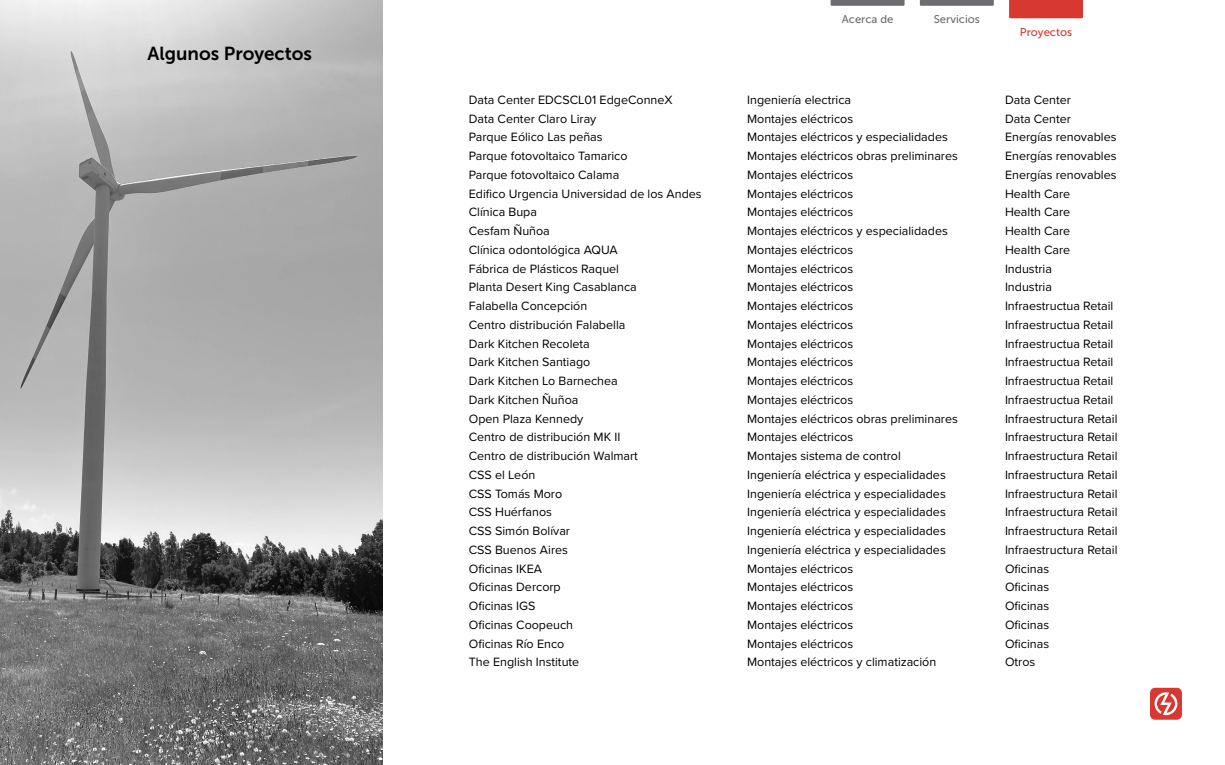
<style>
.page{position:relative;width:1225px;height:765px;background:#fff}
.page>*{position:absolute;margin:0;border:0;box-sizing:border-box;transform-origin:0 0}
.t1{font:18.75px "Museo Sans 700";color:#000}
.t2{font:12.5px/18.8px "Proxima Nova";color:#000}
.t3{font:11.25px "Museo Sans 500";color:#6d6e71}
.t4{font:11.25px "Museo Sans 500";color:#d73832}
</style>
<div class="page">
<img style="left:0;top:0;width:383px;height:765px">
<svg style="left:831px;top:0;width:74px;height:6px"></svg>
<svg style="left:920px;top:0;width:74px;height:6px"></svg>
<svg style="left:1009px;top:0;width:74px;height:18px"></svg>
<div style="left:1150px;top:688px;width:32px;height:32px;background:#d73832;border-radius:5px"></div>
<svg style="left:1154px;top:692px;width:24px;height:23px"></svg>
<h1 class="t1" style="left:148px;top:43px;width:166px">Algunos Proyectos</h1>
<p class="t3" style="left:842px;top:13px;width:53px">Acerca de</p>
<p class="t3" style="left:934px;top:13px;width:48px">Servicios</p>
<p class="t4" style="left:1020px;top:26px;width:54px">Proyectos</p>
<p class="t2" style="left:469px;top:90px;width:234px">Data Center EDCSCL01 EdgeConneX<br>Data Center Claro Liray<br>Parque Eólico Las peñas<br>Parque fotovoltaico Tamarico<br>Parque fotovoltaico Calama<br>Edifico Urgencia Universidad de los Andes<br>Clínica Bupa<br>Cesfam Ñuñoa<br>Clínica odontológica AQUA<br>Fábrica de Plásticos Raquel<br>Planta Desert King Casablanca<br>Falabella Concepción<br>Centro distribución Falabella<br>Dark Kitchen Recoleta<br>Dark Kitchen Santiago<br>Dark Kitchen Lo Barnechea<br>Dark Kitchen Ñuñoa<br>Open Plaza Kennedy<br>Centro de distribución MK II<br>Centro de distribución Walmart<br>CSS el León<br>CSS Tomás Moro<br>CSS Huérfanos<br>CSS Simón Bolívar<br>CSS Buenos Aires<br>Oficinas IKEA<br>Oficinas Dercorp<br>Oficinas IGS<br>Oficinas Coopeuch<br>Oficinas Río Enco<br>The English Institute</p>
<p class="t2" style="left:747px;top:90px;width:212px">Ingeniería electrica<br>Montajes eléctricos<br>Montajes eléctricos y especialidades<br>Montajes eléctricos obras preliminares<br>Montajes eléctricos<br>Montajes eléctricos<br>Montajes eléctricos<br>Montajes eléctricos y especialidades<br>Montajes eléctricos<br>Montajes eléctricos<br>Montajes eléctricos<br>Montajes eléctricos<br>Montajes eléctricos<br>Montajes eléctricos<br>Montajes eléctricos<br>Montajes eléctricos<br>Montajes eléctricos<br>Montajes eléctricos obras preliminares<br>Montajes eléctricos<br>Montajes sistema de control<br>Ingeniería eléctrica y especialidades<br>Ingeniería eléctrica y especialidades<br>Ingeniería eléctrica y especialidades<br>Ingeniería eléctrica y especialidades<br>Ingeniería eléctrica y especialidades<br>Montajes eléctricos<br>Montajes eléctricos<br>Montajes eléctricos<br>Montajes eléctricos<br>Montajes eléctricos<br>Montajes eléctricos y climatización</p>
<p class="t2" style="left:1005px;top:90px;width:114px">Data Center<br>Data Center<br>Energías renovables<br>Energías renovables<br>Energías renovables<br>Health Care<br>Health Care<br>Health Care<br>Health Care<br>Industria<br>Industria<br>Infraestructua Retail<br>Infraestructua Retail<br>Infraestructua Retail<br>Infraestructua Retail<br>Infraestructua Retail<br>Infraestructua Retail<br>Infraestructura Retail<br>Infraestructura Retail<br>Infraestructura Retail<br>Infraestructura Retail<br>Infraestructura Retail<br>Infraestructura Retail<br>Infraestructura Retail<br>Infraestructura Retail<br>Oficinas<br>Oficinas<br>Oficinas<br>Oficinas<br>Oficinas<br>Otros</p>
</div>
